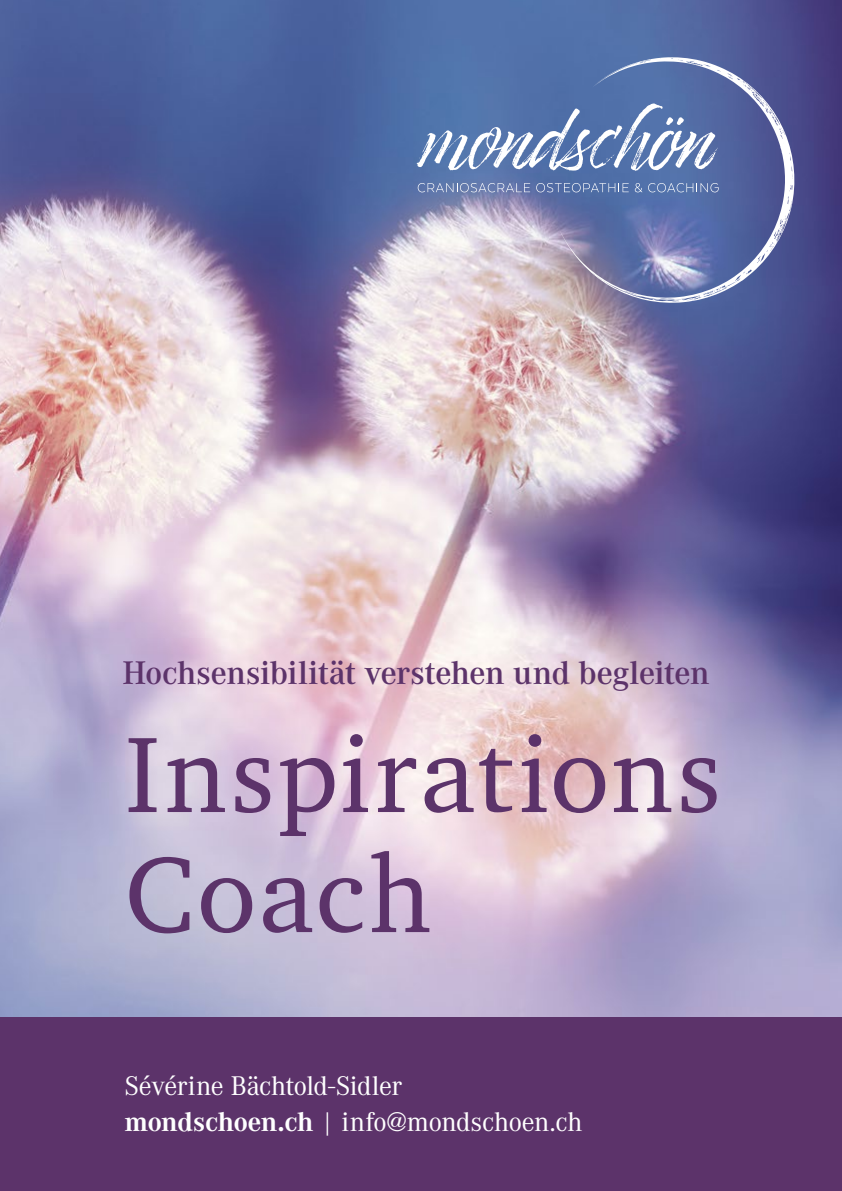
<style>
.page{position:relative;width:842px;height:1191px;background:#fff}
.page>*{position:absolute;margin:0;border:0;box-sizing:border-box;transform-origin:0 0}
.t1{font:110px/120px "Charter";letter-spacing:.025em;color:#5c336a}
.t2{font:600 34px "Corporate A Pro";letter-spacing:-.015em;color:#5c336a}
.t3{font:28px "Corporate A Pro";letter-spacing:-.015em;color:#fff}
.s1{font-weight:700}
</style>
<div class="page">
<img style="left:0;top:0;width:842px;height:1017px">
<svg style="left:417px;top:103px;width:142px;height:68px"></svg>
<svg style="left:559px;top:57px;width:238px;height:246px"></svg>
<svg style="left:418px;top:183px;width:112px;height:9px"></svg>
<svg style="left:536px;top:183px;width:93px;height:9px"></svg>
<svg style="left:635px;top:183px;width:7px;height:9px"></svg>
<svg style="left:648px;top:183px;width:71px;height:9px"></svg>
<div style="left:0;top:1017px;width:842px;height:174px;background:#5c336a"></div>
<p class="t2" style="left:122px;top:649px;width:589px">Hochsensibilität verstehen und begleiten</p>
<p class="t1" style="left:125px;top:713px;width:598px">Inspirations<br>Coach</p>
<p class="t3" style="left:124px;top:1067px;width:279px">Sévérine Bächtold-Sidler</p>
<p class="t3" style="left:124px;top:1103px;width:459px"><span class="s1">mondschoen.ch</span> | info@mondschoen.ch</p>
</div>
